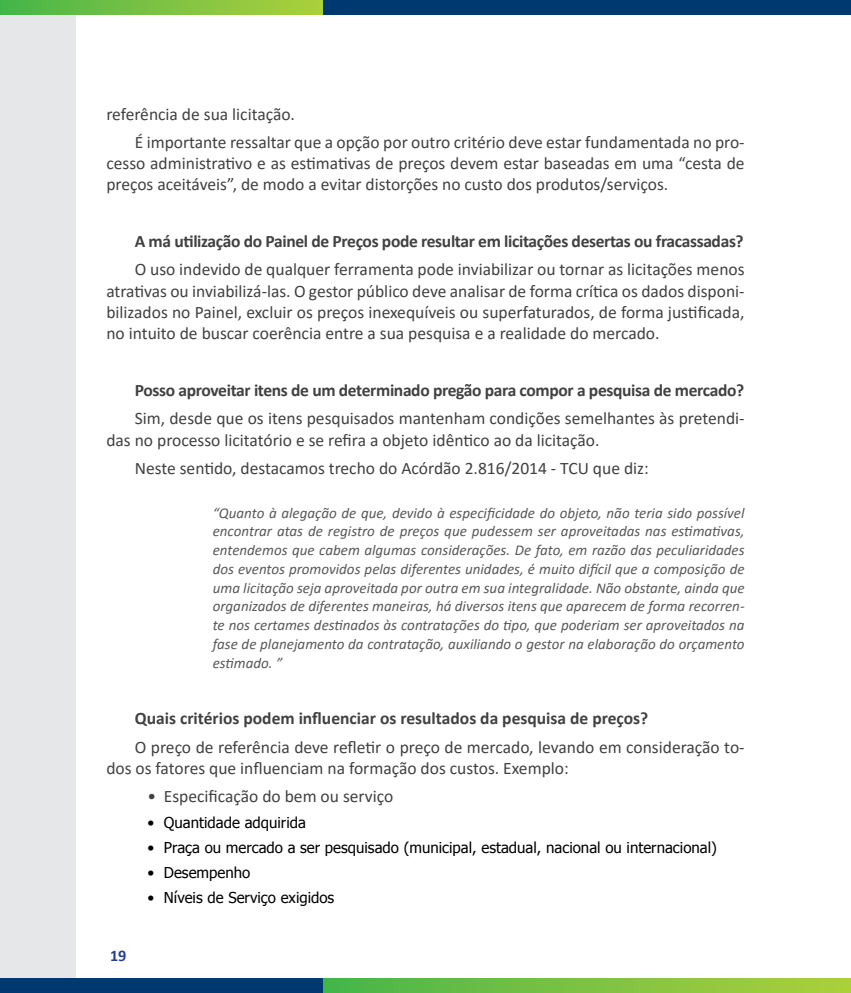
<style>
.page{position:relative;width:851px;height:993px;background:#fff}
.page>*{position:absolute;margin:0;border:0;box-sizing:border-box;transform-origin:0 0}
.t1{font:17.5px/21.2px "Calibri";color:#414042}
.t2{font:700 17.5px "Calibri";letter-spacing:-.02em;color:#414042}
.t3{font:700 17.5px "Calibri";color:#414042}
.t4{font:700 16.25px "Calibri";color:#25408f}
.t5{font:italic 15px/18.8px "Calibri";color:#58595b;text-align:justify}
.t6{font:15px "Tahoma";color:#000}
</style>
<div class="page">
<div style="left:0;top:14px;width:76px;height:964px;background:#e6e7e8"></div>
<div style="left:322px;top:0;width:528px;height:14px;background:#003870"></div>
<svg style="left:322px;top:978px;width:528px;height:14px;background:#7ac142"></svg>
<svg style="left:0;top:0;width:322px;height:14px;background:#7ac242"></svg>
<div style="left:0;top:978px;width:322px;height:14px;background:#003870"></div>
<p class="t1" style="left:135px;top:99px;width:611px;line-height:28.4px;text-indent:-28px">referência de sua licitação.<br>É importante ressaltar que a opção por outro critério deve estar fundamentada no pro-</p>
<p class="t1" style="left:106px;top:152px;width:639px">cesso administrativo e as estimativas de preços devem estar baseadas em uma “cesta de preços aceitáveis”, de modo a evitar distorções no custo dos produtos/serviços.</p>
<p class="t2" style="left:135px;top:229px;width:610px">A má utilização do Painel de Preços pode resultar em licitações desertas ou fracassadas?</p>
<p class="t1" style="left:106px;top:258px;width:639px;text-align:justify;text-indent:28px">O uso indevido de qualquer ferramenta pode inviabilizar ou tornar as licitações menos atrativas ou inviabilizá-las. O gestor público deve analisar de forma crítica os dados disponi&shy;bilizados no Painel, excluir os preços inexequíveis ou superfaturados, de forma justificada, no intuito de buscar coerência entre a sua pesquisa e a realidade do mercado.</p>
<p class="t2" style="left:135px;top:377px;width:611px">Posso aproveitar itens de um determinado pregão para compor a pesquisa de mercado?</p>
<p class="t1" style="left:106px;top:407px;width:639px;text-indent:28px">Sim, desde que os itens pesquisados mantenham condições semelhantes às pretendi&shy;das no processo licitatório e se refira a objeto idêntico ao da licitação.</p>
<p class="t1" style="left:135px;top:457px;width:515px">Neste sentido, destacamos trecho do Acórdão 2.816/2014 - TCU que diz:</p>
<p class="t5" style="left:213px;top:502px;width:533px">“Quanto à alegação de que, devido à especificidade do objeto, não teria sido possível encontrar atas de registro de preços que pudessem ser aproveitadas nas estimativas, entendemos que cabem algumas considerações. De fato, em razão das peculiaridades dos eventos promovidos pelas diferentes unidades, é muito difícil que a composição de uma licitação seja aproveitada por outra em sua integralidade. Não obstante, ainda que organizados de diferentes maneiras, há diversos itens que aparecem de forma recorren&shy;te nos certames destinados às contratações do tipo, que poderiam ser aproveitados na fase de planejamento da contratação, auxiliando o gestor na elaboração do orçamento estimado. ”</p>
<p class="t3" style="left:135px;top:706px;width:515px">Quais critérios podem influenciar os resultados da pesquisa de preços?</p>
<p class="t1" style="left:106px;top:735px;width:639px;text-indent:28px">O preço de referência deve refletir o preço de mercado, levando em consideração to&shy;dos os fatores que influenciam na formação dos custos. Exemplo:</p>
<p class="t1" style="left:148px;top:785px;width:247px">• Especificação do bem ou serviço</p>
<p class="t6" style="left:148px;top:811px;width:160px">• Quantidade adquirida</p>
<p class="t6" style="left:148px;top:836px;width:570px">• Praça ou mercado a ser pesquisado (municipal, estadual, nacional ou internacional)</p>
<p class="t6" style="left:148px;top:862px;width:104px">• Desempenho</p>
<p class="t6" style="left:148px;top:887px;width:188px">• Níveis de Serviço exigidos</p>
<p class="t4" style="left:110px;top:943px;width:18px">19</p>
</div>
